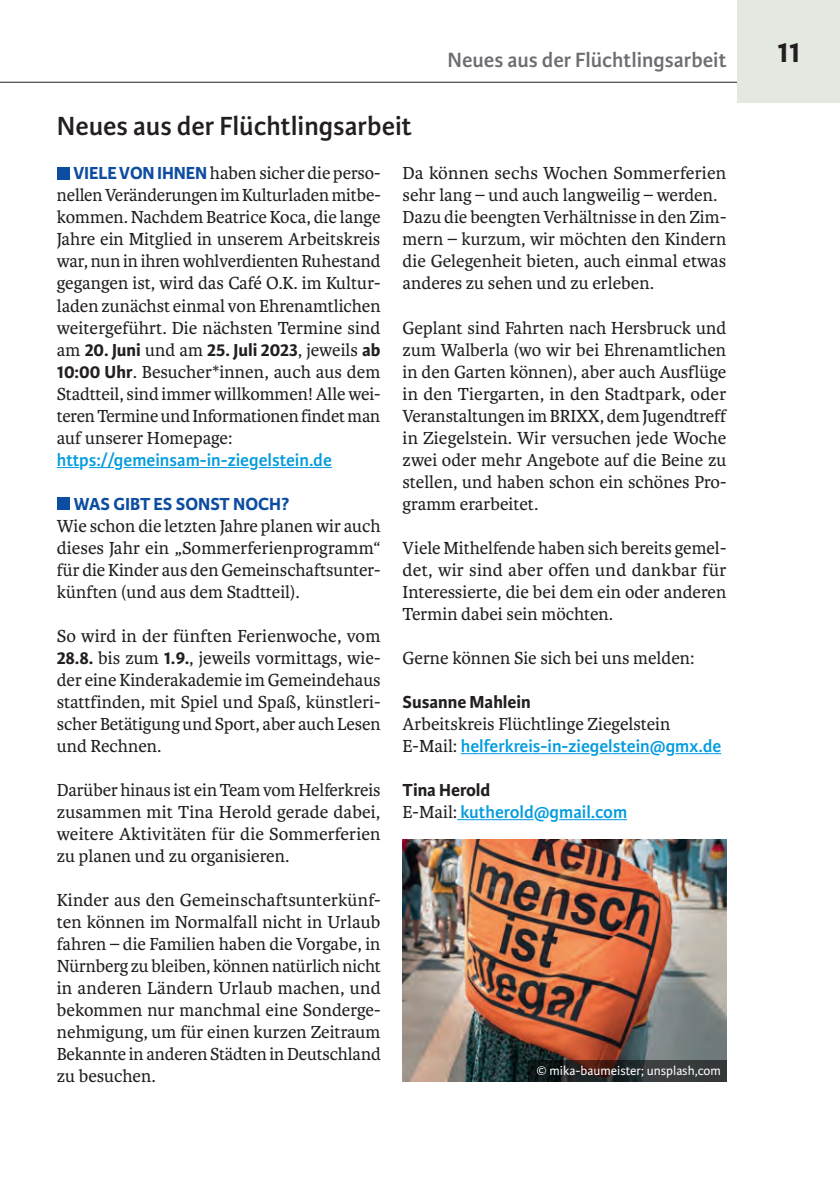
<style>
.page{position:relative;width:840px;height:1191px;background:#fff}
.page>*{position:absolute;margin:0;border:0;box-sizing:border-box;transform-origin:0 0}
.t1{font:700 30px "Karmina Sans";color:#231f20}
.t2{font:600 28px "Karmina Sans";color:#231f20}
.t3{font:600 22px "Karmina Sans";color:#6c6d70}
.t4{font:18.6px/22px "Karmina";color:#231f20;text-align:justify}
.t5{font:600 18.6px/22px "Karmina Sans";color:#009bde}
.t6{font:700 18.6px "Karmina Sans";color:#231f20}
.t7{font:700 18.6px "Karmina Sans";color:#0d4da1}
.t8{font:13.6px "Karmina Sans";color:#fff}
.s1{font-family:"Karmina Sans";font-weight:700;color:#0d4da1}
.s2{font-family:"Karmina";font-weight:400}
.s3{font-family:"Karmina Sans";font-weight:700}
.s4{font-family:"Karmina";font-weight:400;color:#231f20}
.s5{font-weight:700;color:#231f20}
</style>
<div class="page">
<hr style="left:0;top:82px;width:839px;height:1px;background:#231f20">
<div style="left:737px;top:0;width:102px;height:102px;background:#e3e8e1"></div>
<svg style="left:57px;top:467px;width:22px;height:1px"></svg>
<svg style="left:89px;top:467px;width:25px;height:1px"></svg>
<hr style="left:123px;top:467px;width:126px;height:1px;background:#009bde">
<hr style="left:258px;top:467px;width:73px;height:1px;background:#009bde">
<div style="left:57px;top:167px;width:12px;height:12px;background:#0d4da1"></div>
<div style="left:57px;top:497px;width:12px;height:12px;background:#0d4da1"></div>
<hr style="left:460px;top:753px;width:129px;height:1px;background:#009bde">
<hr style="left:599px;top:753px;width:50px;height:1px;background:#009bde">
<hr style="left:675px;top:753px;width:45px;height:1px;background:#009bde">
<hr style="left:457px;top:819px;width:76px;height:1px;background:#009bde">
<hr style="left:559px;top:819px;width:68px;height:1px;background:#009bde">
<img style="left:402px;top:839px;width:324px;height:242px">
<svg style="left:527px;top:1059px;width:199px;height:22px;background:#2d2c2c"></svg>
<p class="t3" style="left:447px;top:47px;width:280px">Neues aus der Flüchtlingsarbeit</p>
<h1 class="t1" style="left:776px;top:35px;width:25px">11</h1>
<h2 class="t2" style="left:57px;top:110px;width:356px">Neues aus der Flüchtlingsarbeit</h2>
<p class="t4" style="left:57px;top:163px;width:325px;text-indent:17px"><span class="s1">VIELE VON IHNEN</span>haben sicher die perso&shy;nellen Veränderungen im Kulturladen mitbe&shy;kommen. Nachdem Beatrice Koca, die lange Jahre ein Mitglied in unserem Arbeitskreis war, nun in ihren wohlverdienten Ruhestand gegangen ist, wird das Café O.K. im Kultur&shy;laden zunächst einmal von Ehrenamtlichen weitergeführt. Die nächsten Termine sind</p>
<p class="t6" style="left:57px;top:339px;width:325px"><span class="s2">am</span> 20. Juni <span class="s2">und am</span> 25. Juli 2023<span class="s2">, jeweils</span> ab</p>
<p class="t4" style="left:57px;top:361px;width:325px"><span class="s3">10:00 Uhr</span>. Besucher*innen, auch aus dem Stadtteil, sind immer willkommen! Alle wei&shy;teren Termine und Informationen findet man auf unserer Homepage:</p>
<p class="t5" style="left:57px;top:449px;width:276px">https://gemeinsam-in-ziegelstein.de</p>
<p class="t7" style="left:74px;top:493px;width:217px">WAS GIBT ES SONST NOCH?</p>
<p class="t4" style="left:57px;top:515px;width:325px">Wie schon die letzten Jahre planen wir auch dieses Jahr ein „Sommerferienprogramm“ für die Kinder aus den Gemeinschaftsunter&shy;künften (und aus dem Stadtteil).</p>
<p class="t4" style="left:57px;top:625px;width:325px">So wird in der fünften Ferienwoche, vom <span class="s3">28.8.</span> bis zum <span class="s3">1.9.</span>, jeweils vormittags, wie&shy;der eine Kinderakademie im Gemeindehaus stattfinden, mit Spiel und Spaß, künstleri&shy;scher Betätigung und Sport, aber auch Lesen und Rechnen.</p>
<p class="t4" style="left:57px;top:779px;width:325px">Darüber hinaus ist ein Team vom Helferkreis zusammen mit Tina Herold gerade dabei, weitere Aktivitäten für die Sommerferien zu planen und zu organisieren.</p>
<p class="t4" style="left:57px;top:889px;width:325px">Kinder aus den Gemeinschaftsunterkünf&shy;ten können im Normalfall nicht in Urlaub fahren – die Familien haben die Vorgabe, in Nürnberg zu bleiben, können natürlich nicht in anderen Ländern Urlaub machen, und bekommen nur manchmal eine Sonderge&shy;nehmigung, um für einen kurzen Zeitraum Bekannte in anderen Städten in Deutschland zu besuchen.</p>
<p class="t4" style="left:402px;top:163px;width:325px;text-align:left">Da können sechs Wochen Sommerferien sehr lang – und auch langweilig – werden.<br>Dazu die beengten Verhältnisse in den Zim&shy;mern – kurzum, wir möchten den Kindern die Gelegenheit bieten, auch einmal etwas anderes zu sehen und zu erleben.</p>
<p class="t4" style="left:402px;top:317px;width:325px">Geplant sind Fahrten nach Hersbruck und zum Walberla (wo wir bei Ehrenamtlichen in den Garten können), aber auch Ausflüge in den Tiergarten, in den Stadtpark, oder Veranstaltungen im BRIXX, dem Jugendtreff in Ziegelstein. Wir versuchen jede Woche zwei oder mehr Angebote auf die Beine zu stellen, und haben schon ein schönes Pro&shy;gramm erarbeitet.</p>
<p class="t4" style="left:402px;top:537px;width:325px">Viele Mithelfende haben sich bereits gemel&shy;det, wir sind aber offen und dankbar für Interessierte, die bei dem ein oder anderen Termin dabei sein möchten.</p>
<p class="t4" style="left:402px;top:647px;width:293px">Gerne können Sie sich bei uns melden:</p>
<p class="t6" style="left:402px;top:691px;width:130px">Susanne Mahlein</p>
<p class="t4" style="left:402px;top:713px;width:269px">Arbeitskreis Flüchtlinge Ziegelstein</p>
<p class="t5" style="left:402px;top:735px;width:320px"><span class="s4">E-Mail:</span> helferkreis-in-ziegelstein@gmx.de</p>
<p class="t5" style="left:402px;top:779px;width:226px"><span class="s5">Tina Herold<br></span><span class="s4">E-Mail:</span> kutherold@gmail.com</p>
<p class="t8" style="left:536px;top:1063px;width:186px">© mika-baumeister; unsplash,com</p>
</div>
